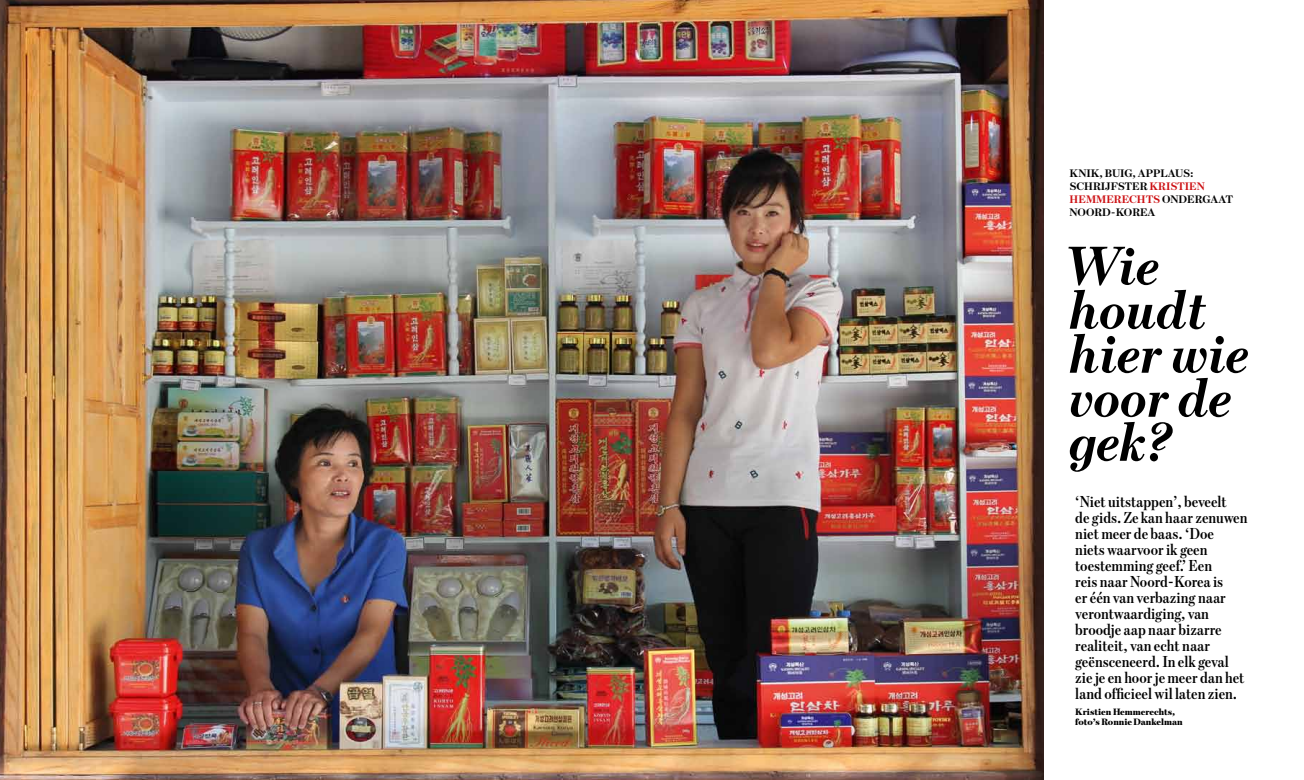
<style>
.page{position:relative;width:1304px;height:780px;background:#fff}
.page>*{position:absolute;margin:0;border:0;box-sizing:border-box;transform-origin:0 0}
.t1{font:italic 700 55px/44px "Escrow";color:#000}
.t2{font:600 16px/16px "Escrow Cond";color:#000}
.t3{font:700 11px/13px "Escrow";color:#000}
.t4{font:900 9.3px/10px "Escrow";color:#000}
.s1{color:#cd1013}
</style>
<div class="page">
<img style="left:0;top:0;width:1044px;height:780px">
<p class="t3" style="left:1070px;top:167px;width:165px">KNIK, BUIG, APPLAUS:<br>SCHRIJFSTER <span class="s1">KRISTIEN<br>HEMMERECHTS</span> ONDERGAAT<br>NOORD-KOREA</p>
<h1 class="t1" style="left:1063px;top:242px;width:187px">Wie houdt hier wie voor de gek?</h1>
<p class="t2" style="left:1075px;top:493px;width:174px">‘Niet uitstappen’, beveelt<br>de gids. Ze kan haar zenuwen niet meer de baas. ‘Doe<br>niets waarvoor ik geen toestemming geef.’ Een<br>reis naar Noord-Korea is<br>er één van verbazing naar verontwaardiging, van broodje aap naar bizarre realiteit, van echt naar geënsceneerd. In elk geval zie je en hoor je meer dan het land officieel wil laten zien.</p>
<p class="t4" style="left:1075px;top:706px;width:109px">Kristien Hemmerechts, foto’s Ronnie Dankelman</p>
</div>
